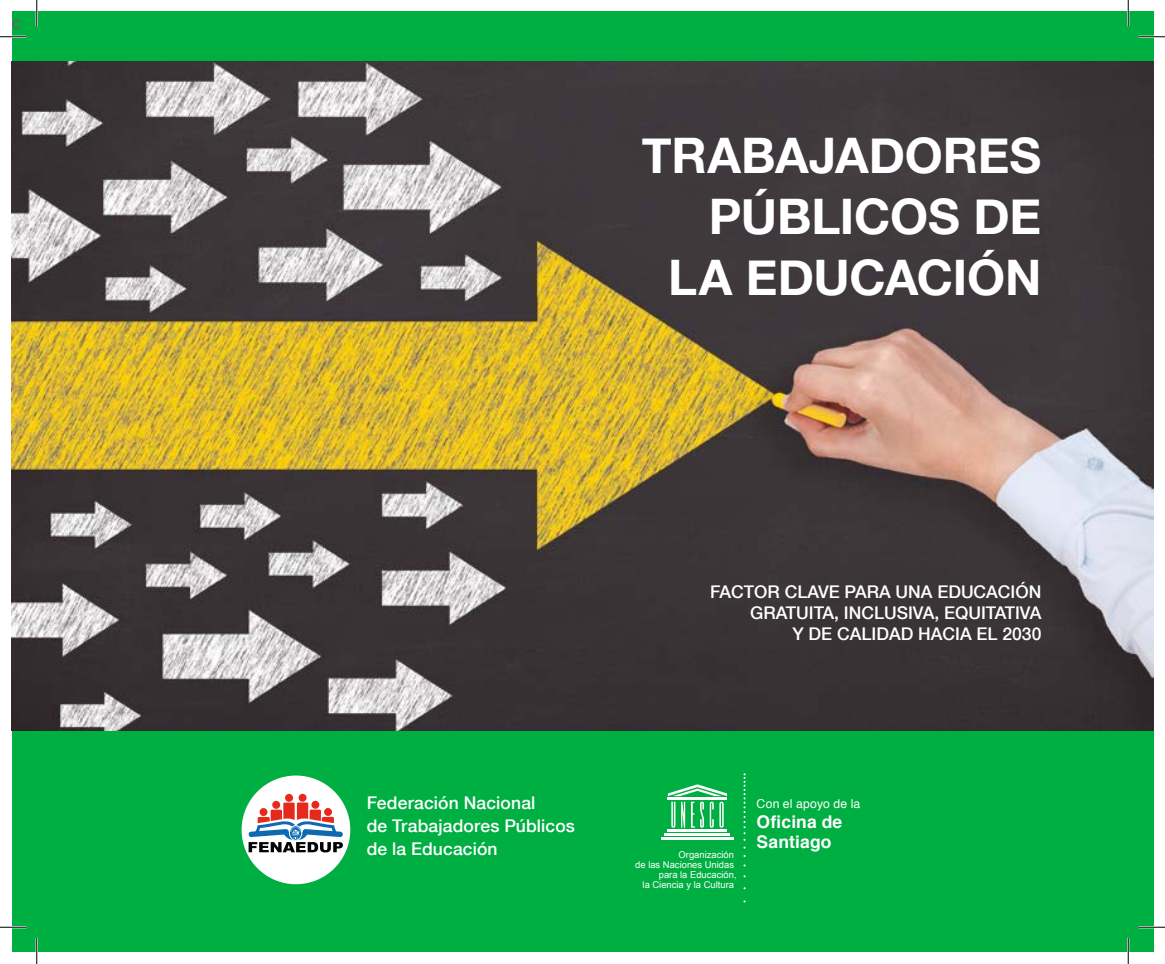
<style>
.page{position:relative;width:1165px;height:964px;background:#fff}
.page>*{position:absolute;margin:0;border:0;box-sizing:border-box;transform-origin:0 0}
.t1{font:700 49px/61.2px "Helvetica Neue";letter-spacing:-.005em;color:#fff;text-align:right}
.t2{font:500 17.5px/21px "Helvetica Neue";color:#fff;text-align:right}
.t3{font:700 17.5px/19.8px "Helvetica";letter-spacing:.005em;color:#fff}
.t4{font:17.5px "Helvetica Neue";color:#646363}
.t5{font:12.25px "Helvetica";letter-spacing:.015em;color:#fff}
.t6{font:9.45px/10.3px "Arial";color:#fff;text-align:right}
</style>
<div class="page">
<div style="left:12px;top:12px;width:1141px;height:940px;background:#00af41"></div>
<img style="left:12px;top:62px;width:1141px;height:668px">
<svg style="left:743px;top:773px;width:2px;height:68px"></svg>
<hr style="left:668px;top:829px;width:59px;height:2px;background:#fff">
<hr style="left:664px;top:833px;width:66px;height:3px;background:#fff">
<hr style="left:661px;top:837px;width:72px;height:3px;background:#fff">
<hr style="left:668px;top:798px;width:59px;height:2px;background:#fff">
<svg style="left:668px;top:784px;width:59px;height:12px"></svg>
<svg style="left:671px;top:802px;width:4px;height:26px"></svg>
<svg style="left:681px;top:802px;width:4px;height:26px"></svg>
<svg style="left:710px;top:802px;width:4px;height:26px"></svg>
<svg style="left:719px;top:802px;width:5px;height:26px"></svg>
<svg style="left:721px;top:803px;width:1px;height:23px"></svg>
<svg style="left:691px;top:802px;width:13px;height:26px"></svg>
<div style="left:242px;top:775px;width:108px;height:109px;background:#fff;border-radius:50%"></div>
<div style="left:285px;top:794px;width:8px;height:8px;background:#e52a1d;border-radius:50%"></div>
<div style="left:299px;top:794px;width:8px;height:8px;background:#e52a1d;border-radius:50%"></div>
<svg style="left:248px;top:802px;width:95px;height:50px"></svg>
<hr style="left:0;top:36px;width:26px;height:2px;background:#fff">
<hr style="left:1139px;top:36px;width:26px;height:2px;background:#fff">
<hr style="left:0;top:926px;width:26px;height:2px;background:#fff">
<hr style="left:1139px;top:926px;width:26px;height:2px;background:#fff">
<hr style="left:36px;top:0;width:2px;height:26px;background:#fff">
<hr style="left:36px;top:938px;width:2px;height:26px;background:#fff">
<hr style="left:1127px;top:0;width:2px;height:26px;background:#fff">
<hr style="left:1127px;top:938px;width:2px;height:26px;background:#fff">
<svg style="left:0;top:36px;width:26px;height:1px"></svg>
<svg style="left:1139px;top:36px;width:26px;height:1px"></svg>
<svg style="left:0;top:927px;width:26px;height:1px"></svg>
<svg style="left:1139px;top:927px;width:26px;height:1px"></svg>
<svg style="left:36px;top:0;width:1px;height:26px"></svg>
<svg style="left:36px;top:938px;width:1px;height:26px"></svg>
<svg style="left:1128px;top:0;width:1px;height:26px"></svg>
<svg style="left:1128px;top:938px;width:1px;height:26px"></svg>
<p class="t4" style="left:12px;top:10px;width:11px">c</p>
<h1 class="t1" style="left:642px;top:126px;width:401px">TRABAJADORES<br>PÚBLICOS DE<br>LA EDUCACIÓN</h1>
<p class="t2" style="left:710px;top:580px;width:333px">FACTOR CLAVE PARA UNA EDUCACIÓN<br>GRATUITA, INCLUSIVA, EQUITATIVA<br>Y DE CALIDAD HACIA EL 2030</p>
<p class="t2" style="left:367px;top:791px;width:210px;line-height:22.8px;text-align:left">Federación Nacional<br>de Trabajadores Públicos de la Educación</p>
<p class="t6" style="left:635px;top:849px;width:103px">Organización<br>de las Naciones Unidas para la Educación,<br>la Ciencia y la Cultura</p>
<p class="t5" style="left:757px;top:794px;width:105px">Con el apoyo de la</p>
<p class="t3" style="left:757px;top:812px;width:87px">Oficina de<br>Santiago</p>
</div>
